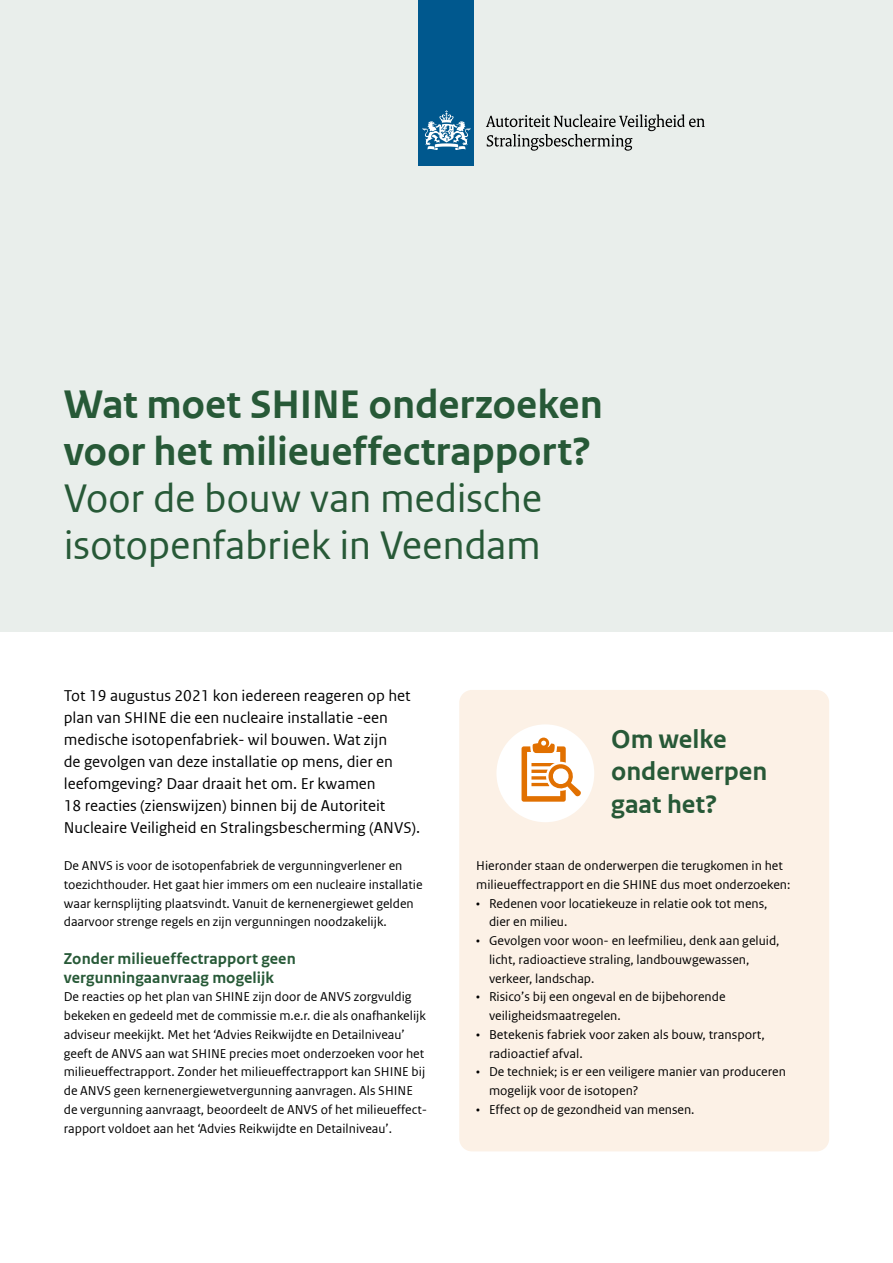
<style>
.page{position:relative;width:893px;height:1263px;background:#fff}
.page>*{position:absolute;margin:0;border:0;box-sizing:border-box;transform-origin:0 0}
.t1{font:700 42px/47px "Rijksoverheid Sans Web Text";letter-spacing:-.005em;color:#275937}
.Heading_01{font:700 27px/32.4px "Rijksoverheid Sans Web Text";color:#275937}
.Intro{font:16.5px/21.9px "Rijksoverheid Sans Web Text";color:#000}
.Heading_01-2{font:700 16.5px/18.8px "Rijksoverheid Sans Web Text";letter-spacing:.005em;color:#275937}
.Body{font:13.5px/18.8px "Rijksoverheid Sans Web Text";color:#000}
.s1{font-weight:400}
</style>
<div class="page">
<div style="left:0;top:0;width:893px;height:631px;background:#e9eeeb"></div>
<div style="left:419px;top:0;width:55px;height:166px;background:#00588e"></div>
<svg style="left:423px;top:110px;width:47px;height:40px"></svg>
<svg style="left:486px;top:114px;width:219px;height:37px"></svg>
<div style="left:459px;top:690px;width:370px;height:461px;background:#fcf1e6;border-radius:13px"></div>
<div style="left:496px;top:724px;width:98px;height:98px;background:#fff;border-radius:50%"></div>
<svg style="left:522px;top:737px;width:59px;height:65px"></svg>
<p class="t1" style="left:64px;top:381px;width:540px">Wat moet SHINE onderzoeken voor het milieueffectrapport?<br><span class="s1">Voor de bouw van medische isotopenfabriek in Veendam</span></p>
<p class="Intro" style="left:64px;top:685px;width:358px">Tot 19 augustus 2021 kon iedereen reageren op het plan van SHINE die een nucleaire installatie -een medische isotopenfabriek- wil bouwen. Wat zijn<br>de gevolgen van deze installatie op mens, dier en leefomgeving? Daar draait het om. Er kwamen<br>18 reacties (zienswijzen) binnen bij de Autoriteit Nucleaire Veiligheid en Stralingsbescherming (ANVS).</p>
<p class="Body" style="left:64px;top:856px;width:360px">De ANVS is voor de isotopenfabriek de vergunningverlener en toezichthouder. Het gaat hier immers om een nucleaire installatie waar kernsplijting plaatsvindt. Vanuit de kernenergiewet gelden daarvoor strenge regels en zijn vergunningen noodzakelijk.</p>
<h1 class="Heading_01-2" style="left:64px;top:949px;width:234px">Zonder milieueffectrapport geen vergunningaanvraag mogelijk</h1>
<p class="Body" style="left:64px;top:987px;width:364px">De reacties op het plan van SHINE zijn door de ANVS zorgvuldig bekeken en gedeeld met de commissie m.e.r. die als onafhankelijk adviseur meekijkt. Met het ‘Advies Reikwijdte en Detailniveau’ geeft de ANVS aan wat SHINE precies moet onderzoeken voor het milieueffectrapport. Zonder het milieueffectrapport kan SHINE bij de ANVS geen kernenergiewetvergunning aanvragen. Als SHINE de vergunning aanvraagt, beoordeelt de ANVS of het milieueffect&shy;rapport voldoet aan het ‘Advies Reikwijdte en Detailniveau’.</p>
<h1 class="Heading_01" style="left:611px;top:723px;width:158px">Om welke onderwerpen gaat het?</h1>
<p class="Body" style="left:476px;top:856px;width:316px">Hieronder staan de onderwerpen die terugkomen in het milieueffectrapport en die SHINE dus moet onderzoeken:</p>
<p class="Body" style="left:489px;top:894px;width:280px;text-indent:-13px">• Redenen voor locatiekeuze in relatie ook tot mens, dier en milieu.</p>
<p class="Body" style="left:489px;top:931px;width:292px;text-indent:-13px">• Gevolgen voor woon- en leefmilieu, denk aan geluid, licht, radioactieve straling, landbouwgewassen, verkeer, landschap.</p>
<p class="Body" style="left:489px;top:987px;width:238px;text-indent:-13px">• Risico’s bij een ongeval en de bijbehorende veiligheidsmaatregelen.</p>
<p class="Body" style="left:489px;top:1025px;width:277px;text-indent:-13px">• Betekenis fabriek voor zaken als bouw, transport, radioactief afval.</p>
<p class="Body" style="left:489px;top:1062px;width:298px;text-indent:-13px">• De techniek; is er een veiligere manier van produceren mogelijk voor de isotopen?</p>
<p class="Body" style="left:476px;top:1100px;width:220px">• Effect op de gezondheid van mensen.</p>
</div>
